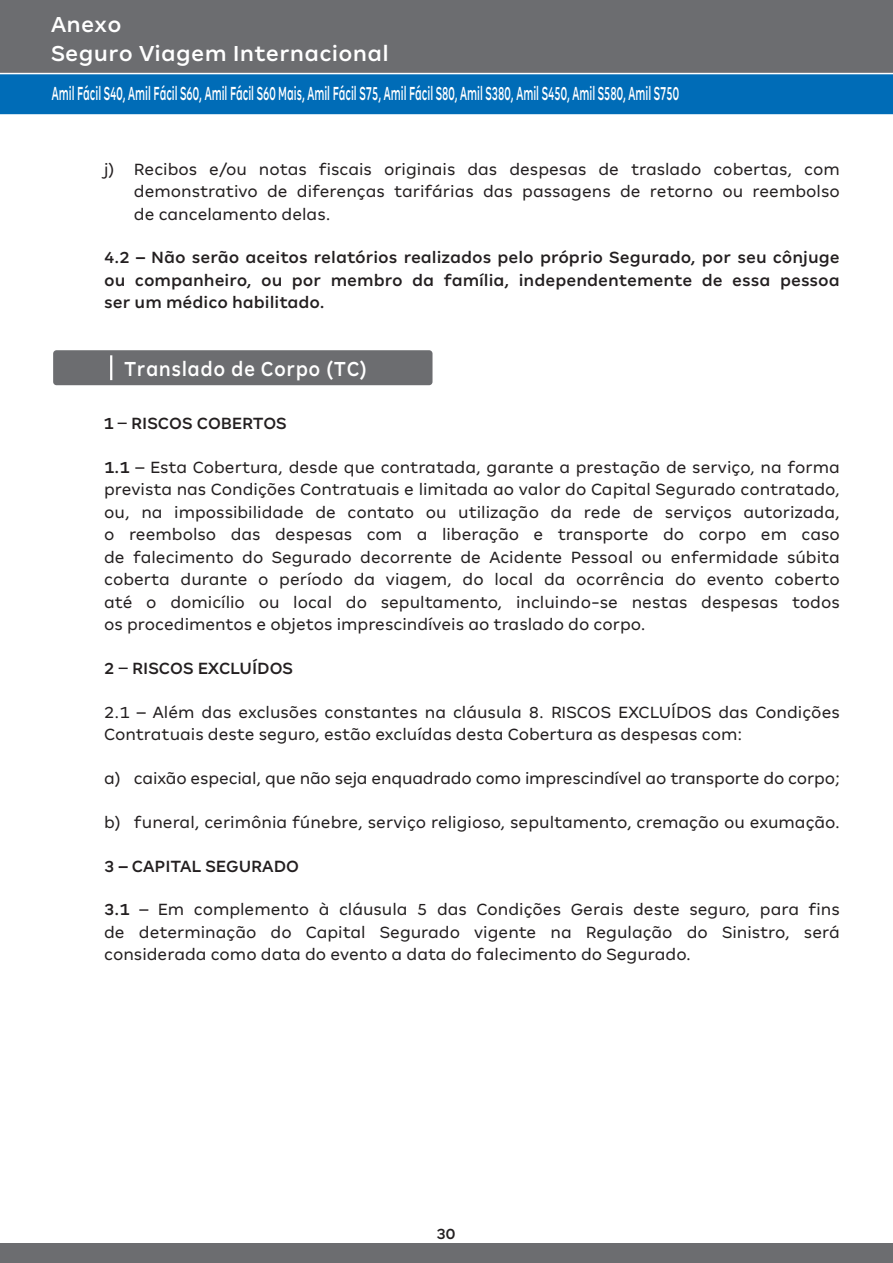
<style>
.page{position:relative;width:893px;height:1263px;background:#fff}
.page>*{position:absolute;margin:0;border:0;box-sizing:border-box;transform-origin:0 0}
.t1{font:500 24px/28.8px "Amil Typeface";letter-spacing:.01em;color:#fff}
.t2{font:500 22.5px "Amil Typeface";letter-spacing:.025em;color:#fff;scale:.9 1}
.t3{font:500 21px "Amil Typeface";color:#fff;scale:.52 1}
.t4{font:18px/22.5px "Amil Typeface";color:#231f20;text-align:justify}
.t5{font:500 18px/22.5px "Amil Typeface";color:#231f20;text-align:justify}
.t6{font:500 16.5px "Amil Typeface";color:#231f20}
.s1{font-weight:400}
.s2{font-weight:500}
</style>
<div class="page">
<div style="left:0;top:1243px;width:893px;height:20px;background:#6c6d70"></div>
<div style="left:0;top:0;width:893px;height:76px;background:#6c6d70"></div>
<svg style="left:0;top:73px;width:893px;height:42px;background:#0c73ba"></svg>
<div style="left:53px;top:350px;width:379px;height:35px;background:#6c6d70;border-radius:3px"></div>
<hr style="left:110px;top:355px;width:2px;height:25px;background:#fff">
<h1 class="t1" style="left:51px;top:10px;width:339px">Anexo<br>Seguro Viagem Internacional</h1>
<p class="t3" style="left:52px;top:81px;width:1208px">Amil Fácil S40, Amil Fácil S60, Amil Fácil S60 Mais, Amil Fácil S75, Amil Fácil S80, Amil S380, Amil S450, Amil S580, Amil S750</p>
<p class="t4" style="left:134px;top:157px;width:707px;text-indent:-30px">j) Recibos e/ou notas fiscais originais das despesas de traslado cobertas, com demonstrativo de diferenças tarifárias das passagens de retorno ou reembolso de cancelamento delas.</p>
<p class="t5" style="left:104px;top:246px;width:737px">4.2 – Não serão aceitos relatórios realizados pelo próprio Segurado, por seu cônjuge ou companheiro, ou por membro da família, independentemente de essa pessoa ser um médico habilitado.</p>
<p class="t2" style="left:124px;top:355px;width:271px">Translado de Corpo (TC)</p>
<p class="t5" style="left:104px;top:412px;width:184px">1 <span class="s1">–</span> RISCOS COBERTOS</p>
<p class="t4" style="left:104px;top:456px;width:737px"><span class="s2">1.1</span> – Esta Cobertura, desde que contratada, garante a prestação de serviço, na forma prevista nas Condições Contratuais e limitada ao valor do Capital Segurado contratado, ou, na impossibilidade de contato ou utilização da rede de serviços autorizada, o reembolso das despesas com a liberação e transporte do corpo em caso de falecimento do Segurado decorrente de Acidente Pessoal ou enfermidade súbita coberta durante o período da viagem, do local da ocorrência do evento coberto até o domicílio ou local do sepultamento, incluindo-se nestas despesas todos os procedimentos e objetos imprescindíveis ao traslado do corpo.</p>
<p class="t5" style="left:104px;top:657px;width:190px">2 <span class="s1">–</span> RISCOS EXCLUÍDOS</p>
<p class="t4" style="left:104px;top:701px;width:737px">2.1 – Além das exclusões constantes na cláusula 8. RISCOS EXCLUÍDOS das Condições<br>Contratuais deste seguro, estão excluídas desta Cobertura as despesas com:</p>
<p class="t4" style="left:104px;top:767px;width:737px">a) caixão especial, que não seja enquadrado como imprescindível ao transporte do corpo;</p>
<p class="t4" style="left:104px;top:811px;width:737px">b) funeral, cerimônia fúnebre, serviço religioso, sepultamento, cremação ou exumação.</p>
<p class="t5" style="left:104px;top:854px;width:196px">3 – CAPITAL SEGURADO</p>
<p class="t4" style="left:104px;top:898px;width:737px"><span class="s2">3.1</span> – Em complemento à cláusula 5 das Condições Gerais deste seguro, para fins de determinação do Capital Segurado vigente na Regulação do Sinistro, será considerada como data do evento a data do falecimento do Segurado.</p>
<p class="t6" style="left:436px;top:1224px;width:21px">30</p>
</div>
